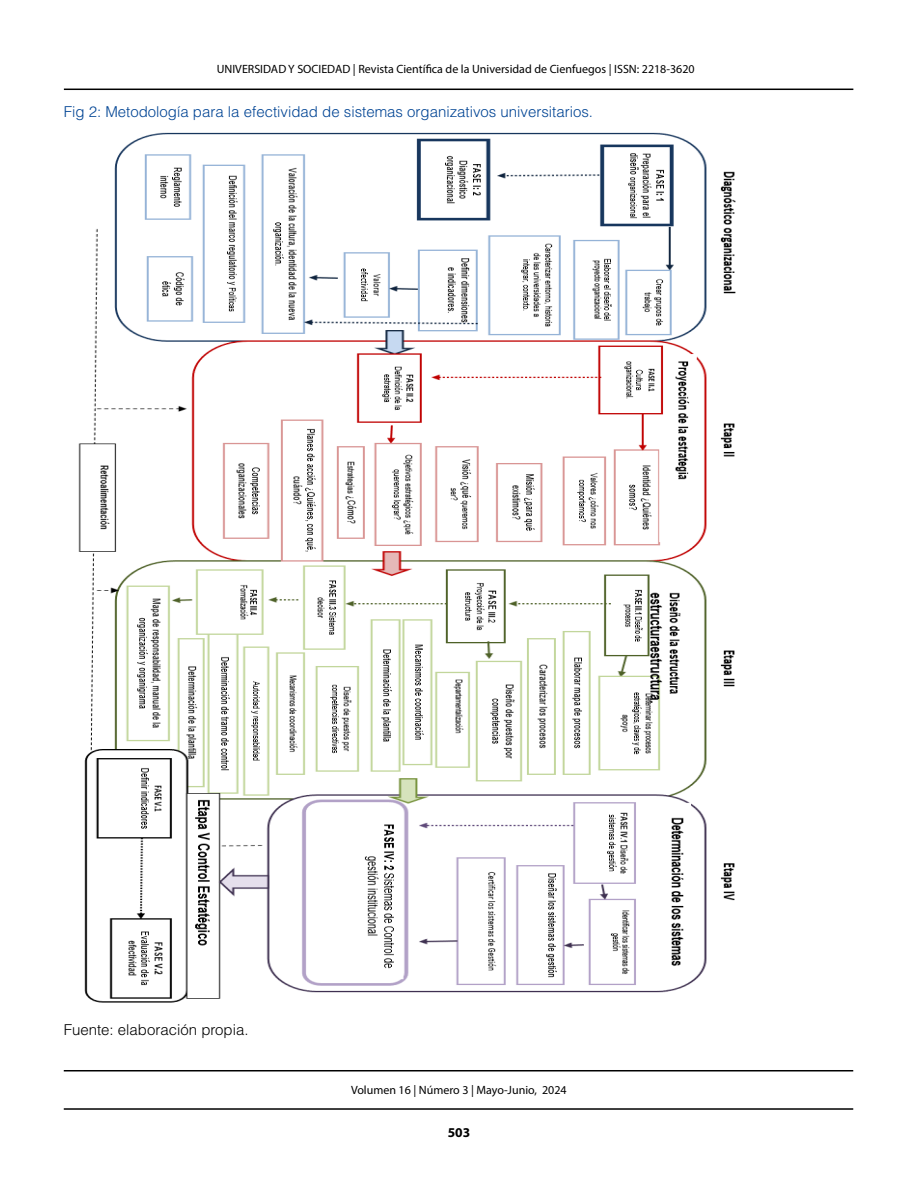
<style>
.page{position:relative;width:918px;height:1188px;background:#fff}
.page>*{position:absolute;margin:0;border:0;box-sizing:border-box;transform-origin:0 0}
.t1{font:300 15px "Helvetica LT Std";color:#004494}
.t2{font:300 15px "Helvetica LT Std";color:#000}
.t3{font:700 13.5px "Myriad Pro";color:#000}
.t4{font:12px "Myriad Pro";color:#000}
</style>
<div class="page">
<hr style="left:64px;top:89px;width:789px;height:1px;background:#000">
<hr style="left:64px;top:1108px;width:789px;height:2px;background:#000">
<hr style="left:64px;top:1070px;width:789px;height:1px;background:#000">
<img style="left:78px;top:132px;width:658px;height:871px">
<p class="t4" style="left:217px;top:61px;width:479px">UNIVERSIDAD Y SOCIEDAD | Revista Científica de la Universidad de Cienfuegos | ISSN: 2218-3620</p>
<p class="t1" style="left:64px;top:102px;width:531px">Fig 2: Metodología para la efectividad de sistemas organizativos universitarios.</p>
<p class="t2" style="left:64px;top:1021px;width:186px">Fuente: elaboración propia.</p>
<p class="t4" style="left:351px;top:1083px;width:217px">Volumen 16 | Número 3 | Mayo-Junio, 2024</p>
<p class="t3" style="left:448px;top:1124px;width:24px">503</p>
</div>
